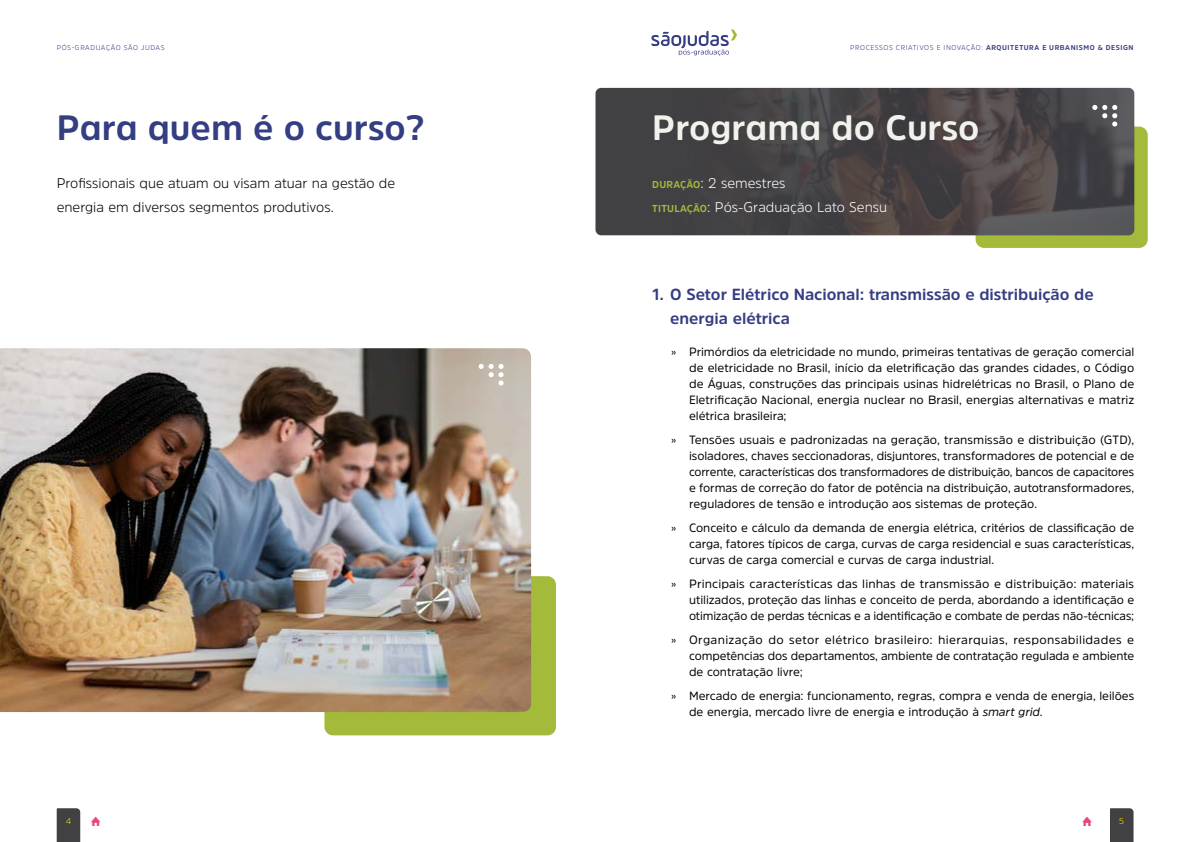
<style>
.page{position:relative;width:1191px;height:842px;background:#fff}
.page>*{position:absolute;margin:0;border:0;box-sizing:border-box;transform-origin:0 0}
.t1{font:700 35px "Amsi Pro";color:#353d83}
.t2{font:700 35px "Amsi Pro";color:#f2f2ed}
.t3{font:700 16px/24px "Amsi Pro";color:#353d83}
.t4{font:300 14px/24px "Amsi Pro";color:#000}
.t5{font:300 14px/24px "Amsi Pro";color:#fff}
.t6{font:12px/16px "Amsi Pro";letter-spacing:-.005em;color:#000;text-align:justify}
.t7{font:300 8.5px "Amsi Pro";color:#f4e501}
.t8{font:300 7px "Amsi Pro";letter-spacing:.08em;color:#353d83}
.s1{font-weight:700}
.s2{font-weight:700;font-size:10px;color:#a3ba3a}
.s3{font-style:italic}
</style>
<div class="page">
<div style="left:324px;top:576px;width:232px;height:159px;background:#a3ba3a;border-radius:9px"></div>
<div style="left:975px;top:127px;width:172px;height:121px;background:#a3ba3a;border-radius:9px"></div>
<img style="left:595px;top:88px;width:539px;height:147px">
<img style="left:0;top:348px;width:531px;height:364px">
<svg style="left:57px;top:808px;width:23px;height:34px"></svg>
<svg style="left:1110px;top:808px;width:23px;height:34px"></svg>
<svg style="left:651px;top:29px;width:86px;height:27px"></svg>
<svg style="left:478px;top:364px;width:25px;height:22px"></svg>
<svg style="left:1092px;top:105px;width:25px;height:22px"></svg>
<p class="t8" style="left:57px;top:42px;width:109px">PÓS-GRADUAÇÃO SÃO JUDAS</p>
<p class="t8" style="left:850px;top:42px;width:285px">PROCESSOS CRIATIVOS E INOVAÇÃO: <span class="s1">ARQUITETURA E URBANISMO &amp; DESIGN</span></p>
<h1 class="t1" style="left:57px;top:104px;width:369px">Para quem é o curso?</h1>
<p class="t4" style="left:57px;top:171px;width:340px">Profissionais que atuam ou visam atuar na gestão de energia em diversos segmentos produtivos.</p>
<h1 class="t2" style="left:652px;top:104px;width:329px">Programa do Curso</h1>
<p class="t5" style="left:652px;top:171px;width:236px"><span class="s2">DURAÇÃO</span>: 2 semestres<br><span class="s2">TITULAÇÃO</span>: Pós-Graduação Lato Sensu</p>
<h2 class="t3" style="left:670px;top:282px;width:425px;text-indent:-18px">1. O Setor Elétrico Nacional: transmissão e distribuição de energia elétrica</h2>
<p class="t6" style="left:689px;top:344px;width:447px;text-indent:-18px">» Primórdios da eletricidade no mundo, primeiras tentativas de geração comercial de eletricidade no Brasil, início da eletrificação das grandes cidades, o Código de Águas, construções das principais usinas hidrelétricas no Brasil, o Plano de Eletrificação Nacional, energia nuclear no Brasil, energias alternativas e matriz elétrica brasileira;</p>
<p class="t6" style="left:689px;top:432px;width:447px;text-indent:-18px">» Tensões usuais e padronizadas na geração, transmissão e distribuição (GTD), isoladores, chaves seccionadoras, disjuntores, transformadores de potencial e de corrente, características dos transformadores de distribuição, bancos de capacitores e formas de correção do fator de potência na distribuição, autotransformadores, reguladores de tensão e introdução aos sistemas de proteção.</p>
<p class="t6" style="left:689px;top:520px;width:447px;text-indent:-18px">» Conceito e cálculo da demanda de energia elétrica, critérios de classificação de carga, fatores típicos de carga, curvas de carga residencial e suas características, curvas de carga comercial e curvas de carga industrial.</p>
<p class="t6" style="left:689px;top:576px;width:447px;text-indent:-18px">» Principais características das linhas de transmissão e distribuição: materiais utilizados, proteção das linhas e conceito de perda, abordando a identificação e otimização de perdas técnicas e a identificação e combate de perdas não-técnicas;</p>
<p class="t6" style="left:689px;top:632px;width:447px;text-indent:-18px">» Organização do setor elétrico brasileiro: hierarquias, responsabilidades e competências dos departamentos, ambiente de contratação regulada e ambiente de contratação livre;</p>
<p class="t6" style="left:689px;top:688px;width:447px;text-indent:-18px">» Mercado de energia: funcionamento, regras, compra e venda de energia, leilões de energia, mercado livre de energia e introdução à <span class="s3">smart grid</span>.</p>
<p class="t7" style="left:66px;top:815px;width:7px">4</p>
<p class="t7" style="left:1119px;top:815px;width:6px">5</p>
</div>
